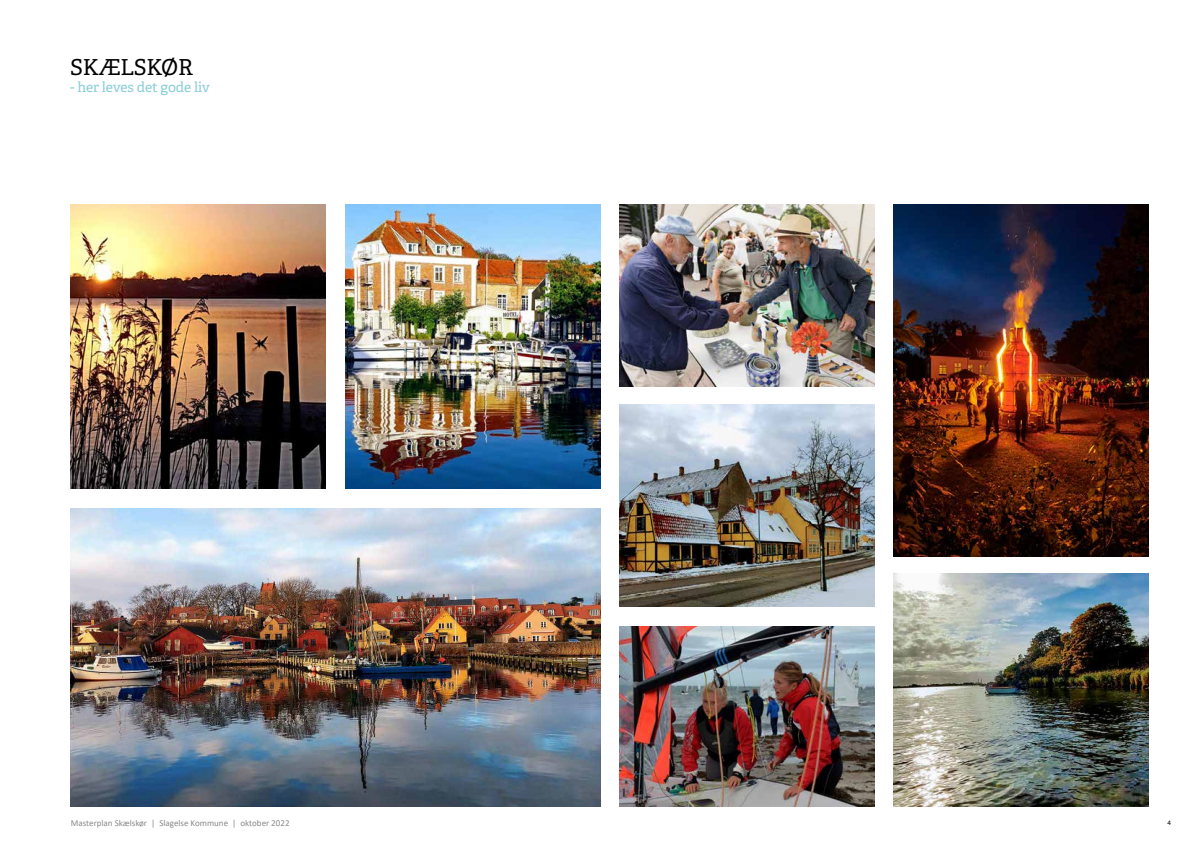
<style>
.page{position:relative;width:1191px;height:842px;background:#fff}
.page>*{position:absolute;margin:0;border:0;box-sizing:border-box;transform-origin:0 0}
.t1{font:22px "Adelle";letter-spacing:-.01em;color:#000}
.t2{font:14px "Adelle";letter-spacing:-.01em;color:#8aced7}
.t3{font:9px "Calibri";color:#8a8989}
.t4{font:7px "Calibri";color:#000}
</style>
<div class="page">
<img style="left:619px;top:405px;width:255px;height:202px">
<img style="left:619px;top:626px;width:255px;height:180px">
<img style="left:893px;top:204px;width:255px;height:353px">
<img style="left:893px;top:574px;width:255px;height:232px">
<img style="left:70px;top:204px;width:255px;height:284px">
<img style="left:345px;top:204px;width:255px;height:284px">
<img style="left:71px;top:509px;width:529px;height:297px">
<img style="left:619px;top:204px;width:255px;height:182px">
<h1 class="t1" style="left:70px;top:53px;width:124px">SKÆLSKØR</h1>
<h2 class="t2" style="left:70px;top:78px;width:141px">- her leves det gode liv</h2>
<p class="t3" style="left:71px;top:817px;width:220px">Masterplan Skælskør | Slagelse Kommune | oktober 2022</p>
<p class="t4" style="left:1167px;top:817px;width:5px">4</p>
</div>
